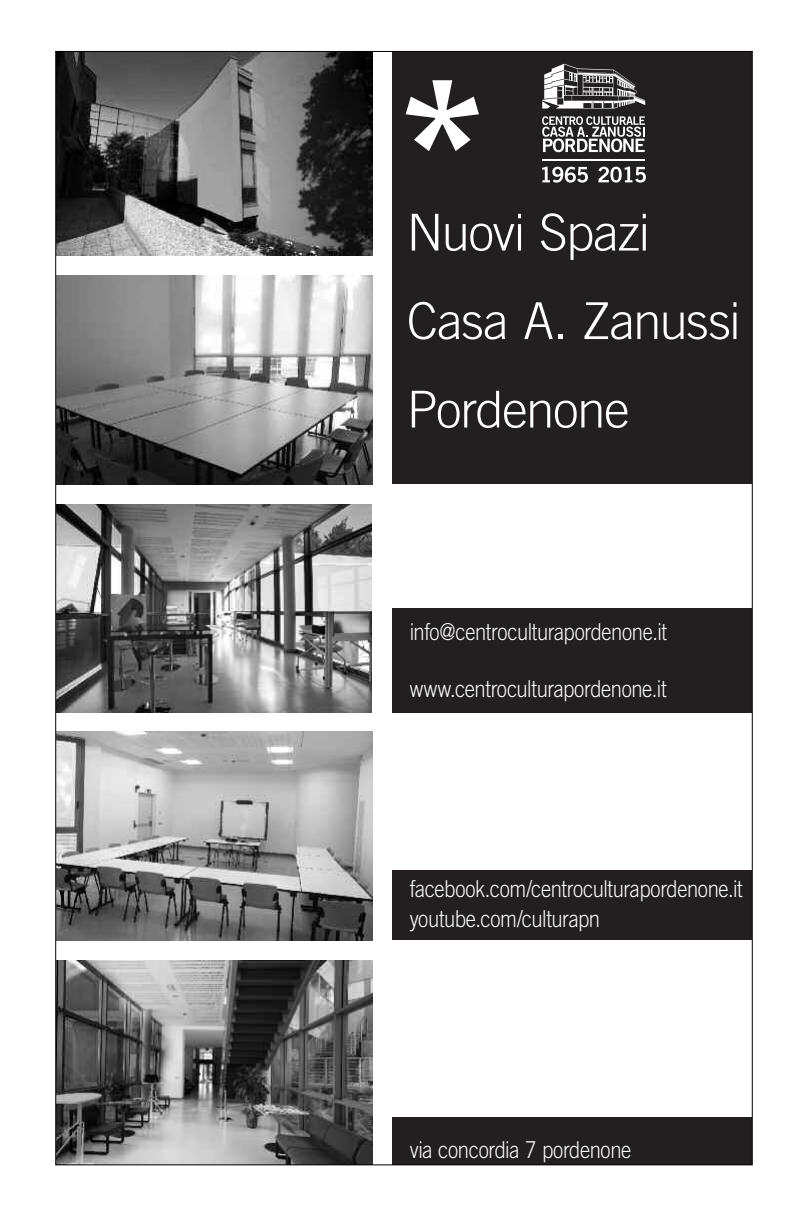
<style>
.page{position:relative;width:808px;height:1222px;background:#fff}
.page>*{position:absolute;margin:0;border:0;box-sizing:border-box;transform-origin:0 0}
.t1{font:700 199.1px "Trade Gothic";color:#fff}
.t2{font:300 50.9px/88.5px "Trade Gothic LT Std";letter-spacing:-.03em;color:#fff}
.t3{font:300 23.2px/30.3px "Trade Gothic LT Std";letter-spacing:-.02em;color:#fff;scale:.87 1}
</style>
<div class="page">
<img style="left:57px;top:732px;width:315px;height:208px">
<div style="left:392px;top:608px;width:360px;height:105px;background:#231f20"></div>
<div style="left:392px;top:870px;width:360px;height:70px;background:#231f20"></div>
<div style="left:392px;top:1117px;width:360px;height:47px;background:#231f20"></div>
<img style="left:57px;top:961px;width:315px;height:202px">
<img style="left:57px;top:53px;width:315px;height:202px">
<img style="left:57px;top:276px;width:315px;height:208px">
<img style="left:57px;top:504px;width:315px;height:209px">
<div style="left:392px;top:52px;width:360px;height:432px;background:#231f20"></div>
<svg style="left:542px;top:64px;width:103px;height:45px"></svg>
<svg style="left:542px;top:167px;width:46px;height:16px"></svg>
<svg style="left:598px;top:167px;width:48px;height:16px"></svg>
<svg style="left:542px;top:116px;width:103px;height:36px"></svg>
<hr style="left:542px;top:159px;width:102px;height:2px;background:#fff">
<h1 class="t1" style="left:392px;top:80px;width:101px">*</h1>
<h2 class="t2" style="left:407px;top:193px;width:335px">Nuovi Spazi<br>Casa A. Zanussi<br>Pordenone</h2>
<p class="t3" style="left:410px;top:619px;width:297px">info@centroculturapordenone.it</p>
<p class="t3" style="left:410px;top:675px;width:297px">www.centroculturapordenone.it</p>
<p class="t3" style="left:410px;top:875px;width:384px">facebook.com/centroculturapordenone.it youtube.com/culturapn</p>
<p class="t3" style="left:410px;top:1136px;width:256px">via concordia 7 pordenone</p>
</div>
